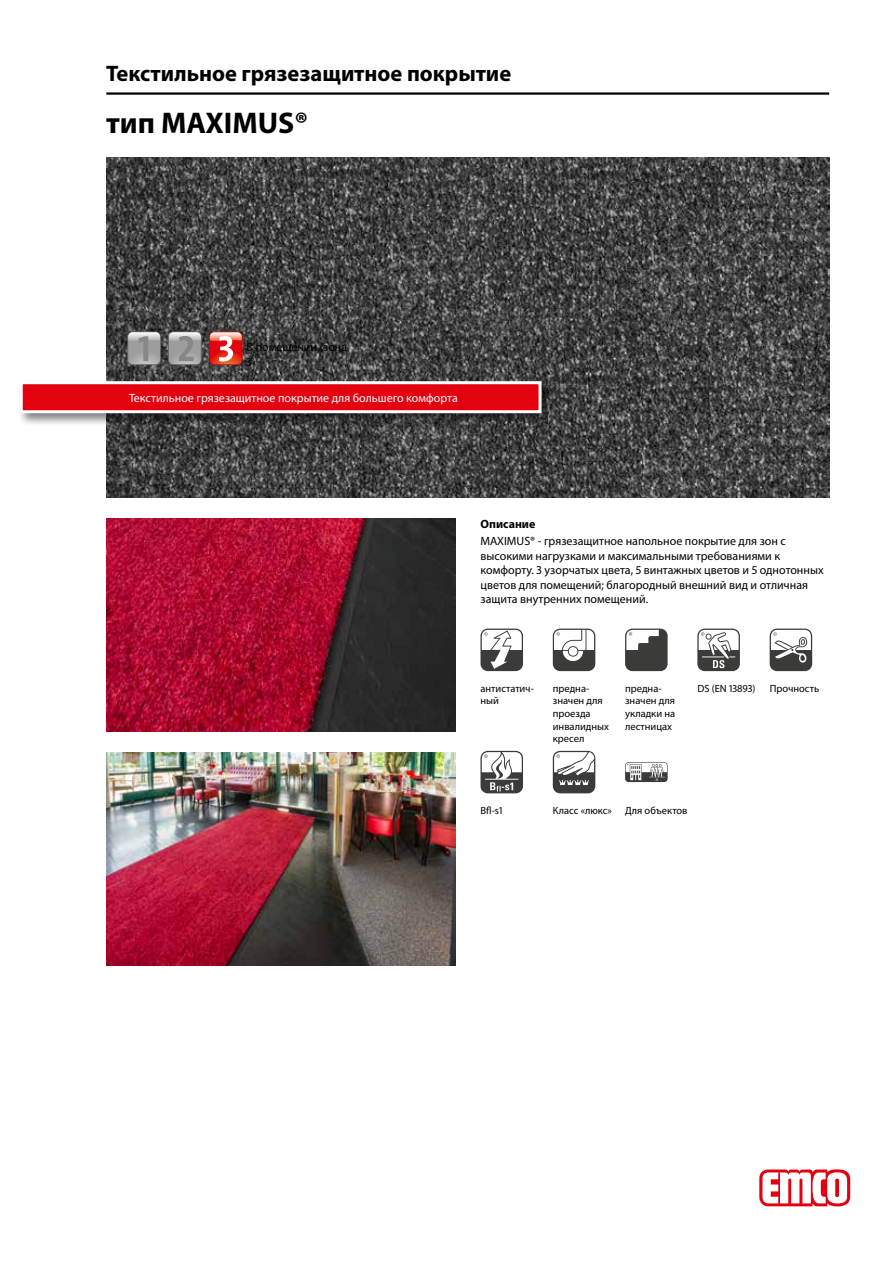
<style>
.page{position:relative;width:893px;height:1263px;background:#fff}
.page>*{position:absolute;margin:0;border:0;box-sizing:border-box;transform-origin:0 0}
.t1{font:700 30px "Myriad Pro";color:#000}
.t2{font:700 22.5px "Myriad Pro";color:#000}
.t3{font:12px/14.4px "Myriad Pro";color:#000}
.t4{font:12px "Myriad Pro";color:#fff}
.t5{font:700 12px "Myriad Pro";color:#000}
.t6{font:10.5px/12.6px "Myriad Pro";color:#000}
</style>
<div class="page">
<img style="left:106px;top:157px;width:723px;height:340px">
<hr style="left:106px;top:92px;width:723px;height:3px;background:#000">
<svg style="left:759px;top:1169px;width:91px;height:37px"></svg>
<div style="left:18px;top:379px;width:538px;height:49px;background:#000;opacity:.5"></div>
<div style="left:21px;top:383px;width:519px;height:29px;background:#e3000f"></div>
<div style="left:20px;top:381px;width:522px;height:32px;border:3px solid #fff"></div>
<svg style="left:168px;top:332px;width:33px;height:33px"></svg>
<svg style="left:209px;top:332px;width:33px;height:33px"></svg>
<svg style="left:128px;top:332px;width:33px;height:33px"></svg>
<img style="left:106px;top:519px;width:349px;height:212px">
<img style="left:106px;top:753px;width:349px;height:212px">
<svg style="left:480px;top:629px;width:43px;height:42px"></svg>
<svg style="left:553px;top:629px;width:42px;height:42px"></svg>
<svg style="left:625px;top:629px;width:43px;height:42px"></svg>
<svg style="left:697px;top:629px;width:43px;height:42px"></svg>
<svg style="left:770px;top:629px;width:42px;height:42px"></svg>
<svg style="left:480px;top:751px;width:43px;height:42px"></svg>
<svg style="left:553px;top:751px;width:42px;height:42px"></svg>
<svg style="left:625px;top:762px;width:43px;height:20px"></svg>
<h2 class="t2" style="left:106px;top:59px;width:406px">Текстильное грязезащитное покрытие</h2>
<h1 class="t1" style="left:106px;top:103px;width:203px">тип MAXIMUS®</h1>
<p class="t3" style="left:247px;top:340px;width:102px">В помещении (зона<br>3)</p>
<p class="t4" style="left:129px;top:390px;width:330px">Текстильное грязезащитное покрытие для большего комфорта</p>
<p class="t5" style="left:480px;top:516px;width:56px">Описание</p>
<p class="t3" style="left:480px;top:534px;width:345px">MAXIMUS® - грязезащитное напольное покрытие для зон с высокими нагрузками и максимальными требованиями к комфорту. 3 узорчатых цвета, 5 винтажных цветов и 5 однотонных цветов для помещений; благородный внешний вид и отличная защита внутренних помещений.</p>
<p class="t6" style="left:480px;top:682px;width:55px">антистатич&shy;ный</p>
<p class="t6" style="left:553px;top:682px;width:58px">предна&shy;значен для проезда инвалидных кресел</p>
<p class="t6" style="left:625px;top:682px;width:52px">предна&shy;значен для укладки на лестницах</p>
<p class="t6" style="left:697px;top:682px;width:60px">DS (EN 13893)</p>
<p class="t6" style="left:770px;top:682px;width:51px">Прочность</p>
<p class="t6" style="left:480px;top:804px;width:23px">Bfl-s1</p>
<p class="t6" style="left:553px;top:804px;width:61px">Класс «люкс»</p>
<p class="t6" style="left:625px;top:804px;width:64px">Для объектов</p>
</div>
